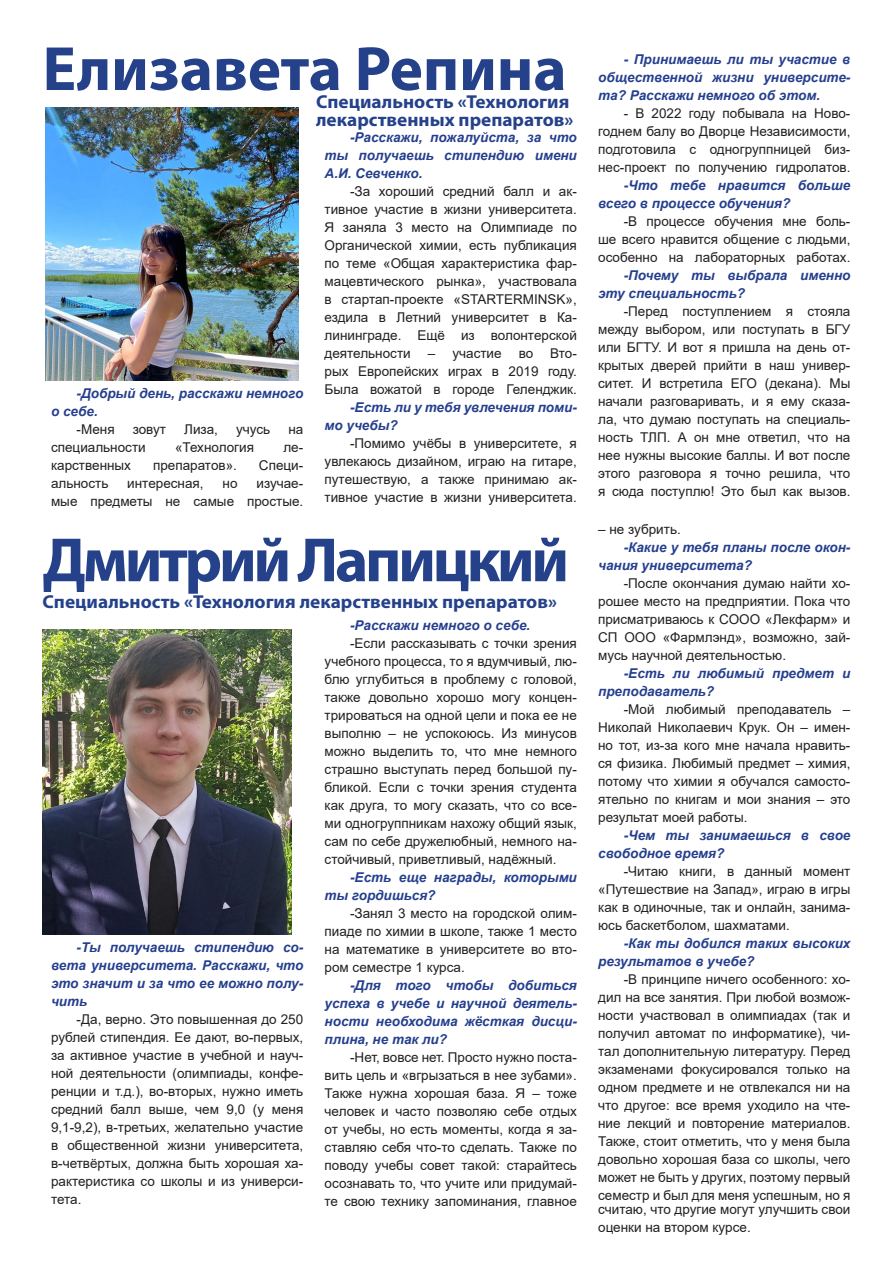
<style>
.page{position:relative;width:893px;height:1263px;background:#fff}
.page>*{position:absolute;margin:0;border:0;box-sizing:border-box;transform-origin:0 0}
.t1{font:700 63px "Myriad Pro";color:#24418a}
.t2{font:700 63px "Myriad Pro";letter-spacing:-.04em;color:#24418a}
.t3{font:700 18.75px/18px "Myriad Pro";color:#24418a}
.t4{font:13.5px/18px "Arial";color:#231f20;text-align:justify}
.t5{font:italic 700 13.5px/18px "Arial";color:#253f8e}
</style>
<div class="page">
<img style="left:45px;top:107px;width:253px;height:274px">
<img style="left:43px;top:629px;width:248px;height:305px">
<p class="t1" style="left:43px;top:28px;width:526px">Елизавета Репина</p>
<p class="t3" style="left:316px;top:92px;width:259px">Специальность «Технология лекарственных препаратов»</p>
<p class="t5" style="left:51px;top:385px;width:254px;text-indent:26px">-Добрый день, расскажи немного о себе.</p>
<p class="t4" style="left:77px;top:420px;width:40px">-Меня</p>
<p class="t4" style="left:133px;top:420px;width:35px">зовут</p>
<p class="t4" style="left:184px;top:420px;width:35px">Лиза,</p>
<p class="t4" style="left:236px;top:420px;width:36px">учусь</p>
<p class="t4" style="left:288px;top:420px;width:16px">на</p>
<p class="t4" style="left:51px;top:438px;width:96px">специальности</p>
<p class="t4" style="left:175px;top:438px;width:80px">«Технология</p>
<p class="t4" style="left:283px;top:438px;width:21px">ле-</p>
<p class="t4" style="left:51px;top:456px;width:82px">карственных</p>
<p class="t4" style="left:153px;top:456px;width:85px">препаратов».</p>
<p class="t4" style="left:259px;top:456px;width:46px">Специ-</p>
<p class="t4" style="left:51px;top:474px;width:59px">альность</p>
<p class="t4" style="left:127px;top:474px;width:78px">интересная,</p>
<p class="t4" style="left:223px;top:474px;width:16px">но</p>
<p class="t4" style="left:51px;top:474px;width:254px;text-align:right">изучае-<br>мые предметы не самые простые.</p>
<p class="t5" style="left:325px;top:128px;width:254px;text-align:justify;text-indent:26px">-Расскажи, пожалуйста, за что ты получаешь стипендию имени А.И. Севченко.</p>
<p class="t4" style="left:325px;top:182px;width:254px;text-indent:26px">-За хороший средний балл и ак&shy;тивное участие в жизни университета.<br>Я заняла 3 место на Олимпиаде по Органической химии, есть публикация по теме «Общая характеристика фар&shy;мацевтического рынка», участвовала в стартап-проекте «STARTERMINSK», ездила в Летний университет в Ка&shy;лининграде. Ещё из волонтерской деятельности</p>
<p class="t4" style="left:325px;top:344px;width:254px;text-indent:226px">Вто&shy;рых Европейских играх в 2019 году.<br>Была вожатой в городе Геленджик.</p>
<p class="t5" style="left:325px;top:398px;width:254px;text-indent:26px">-Есть ли у тебя увлечения поми&shy;мо учебы?</p>
<p class="t4" style="left:325px;top:434px;width:254px;text-indent:26px">-Помимо учёбы в университете, я увлекаюсь дизайном, играю на гитаре, путешествую, а также принимаю ак&shy;тивное участие в жизни университета.</p>
<p class="t4" style="left:428px;top:344px;width:75px">– участие</p>
<p class="t4" style="left:519px;top:344px;width:16px">во</p>
<p class="t2" style="left:43px;top:519px;width:528px">Дмитрий Лапицкий</p>
<p class="t3" style="left:43px;top:592px;width:516px">Специальность «Технология лекарственных препаратов»</p>
<p class="t5" style="left:51px;top:939px;width:254px;text-align:justify;text-indent:26px">-Ты получаешь стипендию со&shy;вета университета. Расскажи, что это значит и за что ее можно полу&shy;чить</p>
<p class="t4" style="left:51px;top:1010px;width:254px;text-indent:26px">-Да, верно. Это повышенная до 250 рублей стипендия. Ее дают, во-первых, за активное участие в учебной и науч&shy;ной деятельности (олимпиады, конфе&shy;ренции и т.д.), во-вторых, нужно иметь средний балл выше, чем 9,0 (у меня 9,1-9,2), в-третьих, желательно участие в общественной жизни университета, в-четвёртых, должна быть хорошая ха&shy;рактеристика со школы и из универси&shy;тета.</p>
<p class="t5" style="left:350px;top:616px;width:182px">-Расскажи немного о себе.</p>
<p class="t4" style="left:325px;top:634px;width:254px;text-indent:26px">-Если рассказывать с точки зрения учебного процесса, то я вдумчивый, лю&shy;блю углубиться в проблему с головой, также довольно хорошо могу концен&shy;трироваться на одной цели и пока ее не выполню – не успокоюсь. Из минусов можно выделить то, что мне немного страшно выступать перед большой пу&shy;бликой. Если с точки зрения студента как друга, то могу сказать, что со все&shy;ми одногруппникам нахожу общий язык, сам по себе дружелюбный, немного на&shy;стойчивый, приветливый, надёжный.</p>
<p class="t5" style="left:325px;top:869px;width:254px;text-indent:26px">-Есть еще награды, которыми ты гордишься?</p>
<p class="t4" style="left:325px;top:904px;width:254px;text-indent:26px">-Занял 3 место на городской олим&shy;пиаде по химии в школе, также 1 место на математике в университете во вто&shy;ром семестре 1 курса.</p>
<p class="t5" style="left:325px;top:977px;width:254px;text-align:justify;text-indent:26px">-Для того чтобы добиться успеха в учебе и научной деятель&shy;ности необходима жёсткая дисци&shy;плина, не так ли?</p>
<p class="t4" style="left:325px;top:1048px;width:254px;text-indent:26px">-Нет, вовсе нет. Просто нужно поста&shy;вить цель и «вгрызаться в нее зубами».<br>Также нужна хорошая база. Я – тоже человек и часто позволяю себе отдых от учебы, но есть моменты, когда я за&shy;ставляю себя что-то сделать. Также по поводу учебы совет такой: старайтесь осознавать то, что учите или придумай&shy;те свою технику запоминания, главное</p>
<p class="t5" style="left:598px;top:50px;width:254px;text-align:justify;text-indent:26px">- Принимаешь ли ты участие в общественной жизни университе&shy;та? Расскажи немного об этом.</p>
<p class="t4" style="left:598px;top:104px;width:254px;text-indent:26px">- В 2022 году побывала на Ново&shy;годнем балу во Дворце Независимости, подготовила с одногруппницей биз&shy;нес-проект по получению гидролатов.</p>
<p class="t5" style="left:598px;top:176px;width:254px;text-indent:26px">-Что тебе нравится больше всего в процессе обучения?</p>
<p class="t4" style="left:598px;top:212px;width:254px;text-indent:26px">-В процессе обучения мне боль&shy;ше всего нравится общение с людьми, особенно на лабораторных работах.</p>
<p class="t5" style="left:598px;top:266px;width:254px;text-indent:26px">-Почему ты выбрала именно эту специальность?</p>
<p class="t4" style="left:598px;top:302px;width:254px;text-indent:26px">-Перед поступлением я стояла между выбором, или поступать в БГУ или БГТУ. И вот я пришла на день от&shy;крытых дверей прийти в наш универ&shy;ситет. И встретила ЕГО (декана). Мы начали разговаривать, и я ему сказа&shy;ла, что думаю поступать на специаль&shy;ность ТЛП. А он мне ответил, что на нее нужны высокие баллы. И вот после этого разговора я точно решила, что я сюда поступлю! Это был как вызов.</p>
<p class="t4" style="left:598px;top:520px;width:84px">– не зубрить.</p>
<p class="t5" style="left:598px;top:538px;width:254px;text-indent:26px">-Какие у тебя планы после окон&shy;чания университета?</p>
<p class="t4" style="left:598px;top:574px;width:254px;text-indent:26px">-После окончания думаю найти хо&shy;рошее место на предприятии. Пока что присматриваюсь к СООО «Лекфарм» и СП ООО «Фармлэнд», возможно, зай&shy;мусь научной деятельностью.</p>
<p class="t5" style="left:598px;top:664px;width:254px;text-indent:26px">-Есть ли любимый предмет и преподаватель?</p>
<p class="t4" style="left:598px;top:700px;width:254px;text-indent:26px">-Мой любимый преподаватель – Николай Николаевич Крук. Он – имен&shy;но тот, из-за кого мне начала нравить&shy;ся физика. Любимый предмет – химия, потому что химии я обучался самосто&shy;ятельно по книгам и мои знания – это результат моей работы.</p>
<p class="t5" style="left:598px;top:826px;width:254px;text-indent:26px">-Чем ты занимаешься в свое свободное время?</p>
<p class="t4" style="left:598px;top:862px;width:254px;text-indent:26px">-Читаю книги, в данный момент «Путешествие на Запад», играю в игры как в одиночные, так и онлайн, занима&shy;юсь баскетболом, шахматами.</p>
<p class="t5" style="left:598px;top:934px;width:254px;text-indent:26px">-Как ты добился таких высоких результатов в учебе?</p>
<p class="t4" style="left:598px;top:970px;width:254px;text-indent:26px">-В принципе ничего особенного: хо&shy;дил на все занятия. При любой возмож&shy;ности участвовал в олимпиадах (так и получил автомат по информатике), чи&shy;тал дополнительную литературу. Перед экзаменами фокусировался только на одном предмете и не отвлекался ни на что другое: все время уходило на чте&shy;ние лекций и повторение материалов.<br>Также, стоит отметить, что у меня была довольно хорошая база со школы, чего может не быть у других, поэтому первый семестр и был для меня успешным, но я</p>
<p class="t4" style="left:598px;top:1200px;width:254px">считаю, что другие могут улучшить свои оценки на втором курсе.</p>
</div>
